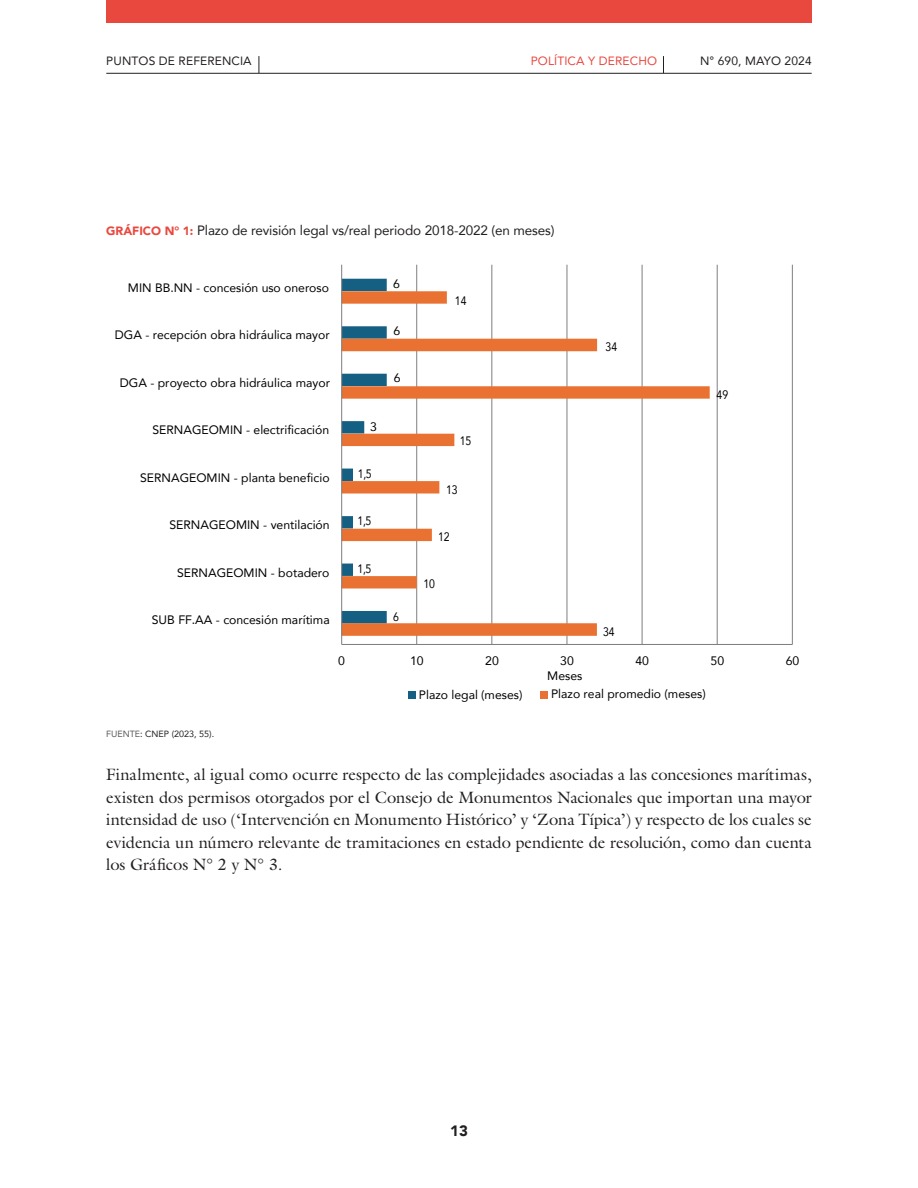
<style>
.page{position:relative;width:918px;height:1188px;background:#fff}
.page>*{position:absolute;margin:0;border:0;box-sizing:border-box;transform-origin:0 0}
.TEXTO_PARRAFOS{font:16.5px/22.5px "Galliard Pro";letter-spacing:-.01em;color:#231f20;text-align:justify}
.t1{font:900 15px "Avenir";color:#231f20}
.tit_graf_cuadros{font:13.5px "Avenir";letter-spacing:-.01em;color:#231f20}
.t2{font:12.3px "Avenir";color:#000}
.t3{font:12.3px "Avenir";color:#000;scale:.86 1}
.t4{font:12.15px "Avenir";color:#000}
.t5{font:12px "Avenir";letter-spacing:.01em;color:#231f20}
.t6{font:12px "Avenir";letter-spacing:.01em;color:#e9483f}
.text_fuente{font:9px "Avenir";color:#231f20}
.s1{font-weight:900;font-size:12px;color:#e9483f}
.s2{color:#57585a}
</style>
<div class="page">
<div style="left:106px;top:0;width:706px;height:23px;background:#e9483f"></div>
<hr style="left:106px;top:73px;width:706px;height:1px;background:#231f20">
<svg style="left:259px;top:56px;width:1px;height:17px"></svg>
<svg style="left:663px;top:56px;width:1px;height:17px"></svg>
<hr style="left:416px;top:265px;width:1px;height:379px;background:#7f7f7f">
<hr style="left:492px;top:265px;width:1px;height:379px;background:#7f7f7f">
<hr style="left:567px;top:265px;width:1px;height:379px;background:#7f7f7f">
<hr style="left:642px;top:265px;width:1px;height:379px;background:#7f7f7f">
<hr style="left:717px;top:265px;width:1px;height:379px;background:#7f7f7f">
<hr style="left:792px;top:265px;width:1px;height:379px;background:#7f7f7f">
<svg style="left:342px;top:279px;width:45px;height:12px"></svg>
<svg style="left:342px;top:291px;width:368px;height:345px"></svg>
<hr style="left:342px;top:644px;width:450px;height:1px;background:#7f7f7f">
<hr style="left:341px;top:265px;width:1px;height:379px;background:#7f7f7f">
<div style="left:541px;top:692px;width:7px;height:7px;background:#e97132"></div>
<div style="left:408px;top:692px;width:8px;height:7px;background:#156082"></div>
<p class="t5" style="left:106px;top:51px;width:147px">PUNTOS DE REFERENCIA</p>
<p class="t6" style="left:531px;top:51px;width:128px">POLÍTICA Y DERECHO</p>
<p class="t5" style="left:700px;top:52px;width:113px">N° 690, MAYO 2024</p>
<p class="tit_graf_cuadros" style="left:106px;top:219px;width:450px"><span class="s1">GRÁFICO N° 1:</span> Plazo de revisión legal vs/real periodo 2018-2022 (en meses)</p>
<p class="t4" style="left:128px;top:278px;width:203px">MIN BB.NN - concesión uso oneroso</p>
<p class="t4" style="left:115px;top:325px;width:216px">DGA - recepción obra hidráulica mayor</p>
<p class="t2" style="left:120px;top:372px;width:212px">DGA - proyecto obra hidráulica mayor</p>
<p class="t4" style="left:152px;top:420px;width:178px">SERNAGEOMIN - electrificación</p>
<p class="t4" style="left:140px;top:468px;width:191px">SERNAGEOMIN - planta beneficio</p>
<p class="t2" style="left:169px;top:515px;width:162px">SERNAGEOMIN - ventilación</p>
<p class="t4" style="left:177px;top:563px;width:154px">SERNAGEOMIN - botadero</p>
<p class="t2" style="left:152px;top:610px;width:179px">SUB FF.AA - concesión marítima</p>
<p class="t2" style="left:370px;top:417px;width:8px">3</p>
<p class="t3" style="left:358px;top:464px;width:17px">1,5</p>
<p class="t3" style="left:358px;top:511px;width:17px">1,5</p>
<p class="t3" style="left:358px;top:559px;width:17px">1,5</p>
<p class="t2" style="left:393px;top:274px;width:8px">6</p>
<p class="t2" style="left:394px;top:321px;width:8px">6</p>
<p class="t2" style="left:394px;top:368px;width:8px">6</p>
<p class="t3" style="left:393px;top:607px;width:8px">6</p>
<p class="t3" style="left:455px;top:291px;width:15px">14</p>
<p class="t3" style="left:460px;top:431px;width:15px">15</p>
<p class="t3" style="left:446px;top:480px;width:15px">13</p>
<p class="t3" style="left:438px;top:527px;width:15px">12</p>
<p class="t3" style="left:423px;top:573px;width:15px">10</p>
<p class="t3" style="left:606px;top:337px;width:15px">34</p>
<p class="t3" style="left:603px;top:621px;width:15px">34</p>
<p class="t3" style="left:717px;top:385px;width:15px">49</p>
<p class="t2" style="left:338px;top:651px;width:8px">0</p>
<p class="t2" style="left:410px;top:651px;width:15px">10</p>
<p class="t2" style="left:485px;top:651px;width:15px">20</p>
<p class="t2" style="left:560px;top:651px;width:15px">30</p>
<p class="t2" style="left:635px;top:651px;width:15px">40</p>
<p class="t2" style="left:711px;top:651px;width:15px">50</p>
<p class="t2" style="left:786px;top:651px;width:15px">60</p>
<p class="t2" style="left:547px;top:665px;width:37px">Meses</p>
<p class="t4" style="left:419px;top:685px;width:105px">Plazo legal (meses)</p>
<p class="t4" style="left:551px;top:684px;width:156px">Plazo real promedio (meses)</p>
<p class="text_fuente" style="left:106px;top:726px;width:109px"><span class="s2">FUENTE</span>: CNEP (2023, 55).</p>
<p class="TEXTO_PARRAFOS" style="left:106px;top:763px;width:707px">Finalmente, al igual como ocurre respecto de las complejidades asociadas a las concesiones marítimas, existen dos permisos otorgados por el Consejo de Monumentos Nacionales que importan una mayor intensidad de uso (‘Intervención en Monumento Histórico’ y ‘Zona Típica’) y respecto de los cuales se evidencia un número relevante de tramitaciones en estado pendiente de resolución, como dan cuenta los Gráficos N° 2 y N° 3.</p>
<p class="t1" style="left:450px;top:1118px;width:19px">13</p>
</div>
